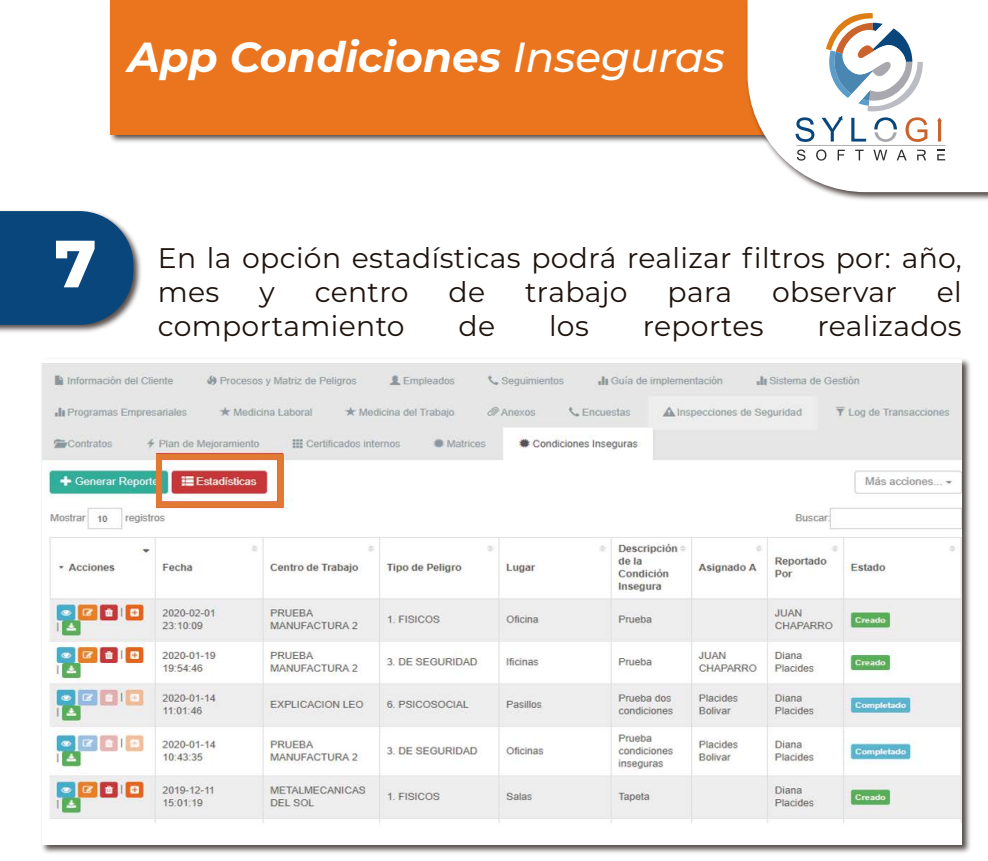
<style>
.page{position:relative;width:988px;height:861px;background:#fff}
.page>*{position:absolute;margin:0;border:0;box-sizing:border-box;transform-origin:0 0}
.t1{font:800 66.6px "Montserrat";color:#fff}
.t2{font:italic 700 42px "Montserrat";color:#fff}
.t3{font:28.3px/34px "Montserrat";letter-spacing:.01em;color:#1e120d}
.s1{font-weight:500}
</style>
<div class="page">
<img style="left:110px;top:0;width:634px;height:142px">
<div style="left:111px;top:0;width:877px;height:135px;background:#ea751e"></div>
<img style="left:744px;top:0;width:244px;height:200px">
<div style="left:748px;top:0;width:240px;height:192px;background:#fff"></div>
<svg style="left:797px;top:149px;width:8px;height:12px"></svg>
<svg style="left:816px;top:149px;width:10px;height:12px"></svg>
<svg style="left:838px;top:150px;width:7px;height:10px"></svg>
<svg style="left:855px;top:150px;width:9px;height:10px"></svg>
<svg style="left:873px;top:150px;width:14px;height:10px"></svg>
<svg style="left:897px;top:150px;width:10px;height:10px"></svg>
<svg style="left:917px;top:150px;width:9px;height:10px"></svg>
<hr style="left:797px;top:145px;width:148px;height:1px;background:#aeaeae">
<svg style="left:937px;top:150px;width:8px;height:10px"></svg>
<svg style="left:937px;top:117px;width:5px;height:4px"></svg>
<svg style="left:796px;top:117px;width:18px;height:25px"></svg>
<hr style="left:938px;top:121px;width:3px;height:20px;background:#ca632c">
<svg style="left:822px;top:12px;width:105px;height:130px;background:#d9dadc"></svg>
<img style="left:0;top:240px;width:141px;height:92px">
<svg style="left:0;top:211px;width:133px;height:114px;background:#185181"></svg>
<img style="left:42px;top:359px;width:928px;height:494px">
<img style="left:42px;top:360px;width:920px;height:484px">
<div style="left:156px;top:454px;width:128px;height:54px;border:6px solid #e27933"></div>
<h2 class="t2" style="left:128px;top:27px;width:599px">App Condiciones <span class="s1">Inseguras</span></h2>
<h1 class="t1" style="left:54px;top:215px;width:44px">7</h1>
<p class="t3" style="left:158px;top:240px;width:806px">En la opción estadísticas podrá realizar filtros por: año, mes</p>
<p class="t3" style="left:259px;top:274px;width:17px">y</p>
<p class="t3" style="left:315px;top:274px;width:95px">centro</p>
<p class="t3" style="left:449px;top:274px;width:38px">de</p>
<p class="t3" style="left:525px;top:274px;width:104px">trabajo</p>
<p class="t3" style="left:668px;top:274px;width:66px">para</p>
<p class="t3" style="left:772px;top:274px;width:126px">observar</p>
<p class="t3" style="left:937px;top:274px;width:27px">el</p>
<p class="t3" style="left:158px;top:308px;width:248px">comportamiento</p>
<p class="t3" style="left:459px;top:308px;width:38px">de</p>
<p class="t3" style="left:549px;top:308px;width:41px">los</p>
<p class="t3" style="left:643px;top:308px;width:122px">reportes</p>
<p class="t3" style="left:817px;top:308px;width:146px">realizados</p>
</div>
